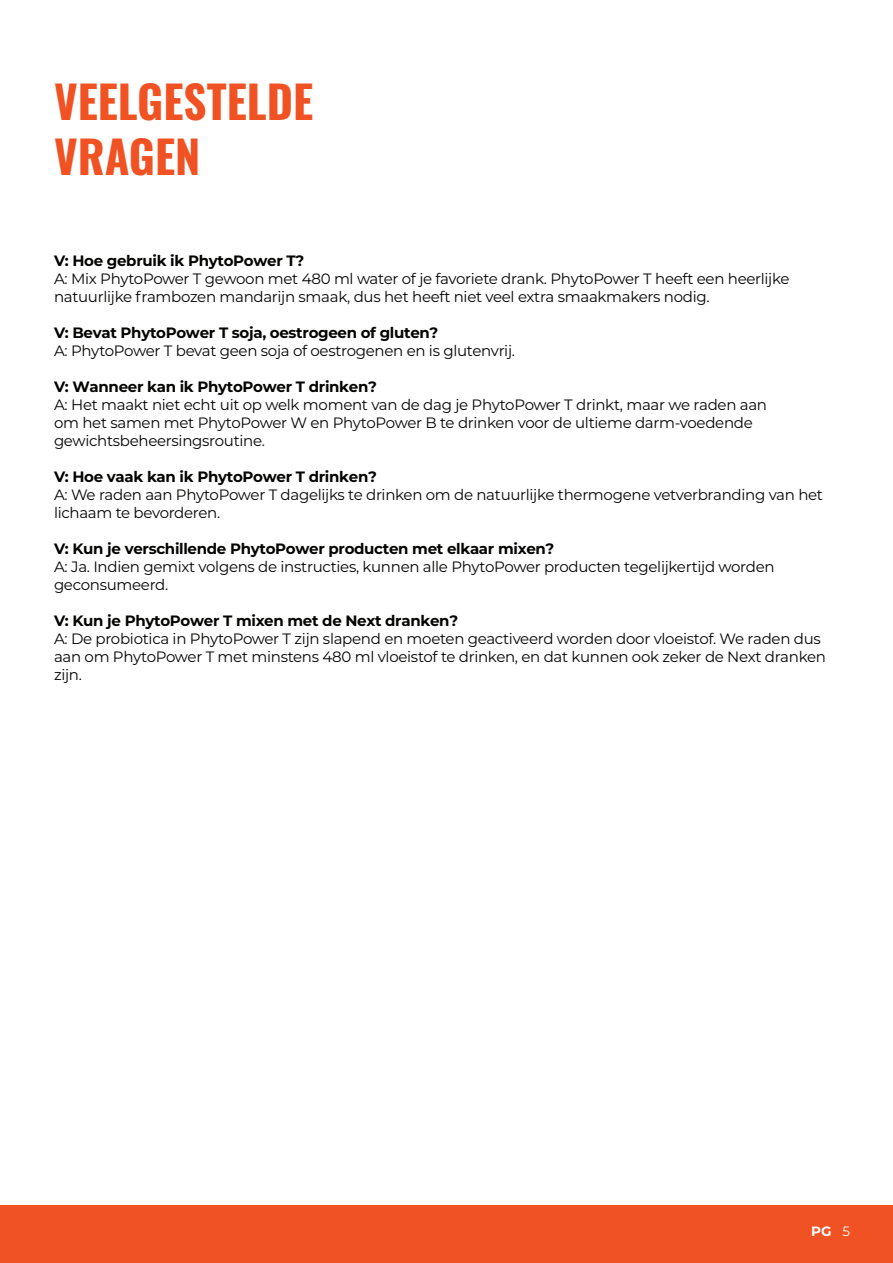
<style>
.page{position:relative;width:893px;height:1263px;background:#fff}
.page>*{position:absolute;margin:0;border:0;box-sizing:border-box;transform-origin:0 0}
.t1{font:700 45px "Oswald";color:#f05223}
.t2{font:15px/18px "Montserrat";letter-spacing:-.02em;color:#040503}
.t3{font:100 15px "Montserrat";letter-spacing:-.02em;color:#040503}
.t4{font:100 13.5px "Montserrat";color:#fff}
.s1{font-weight:400}
</style>
<div class="page">
<div style="left:0;top:1205px;width:893px;height:58px;background:#f05223"></div>
<p class="t1" style="left:54px;top:61px;width:261px">VEELGESTELDE</p>
<p class="t1" style="left:54px;top:117px;width:148px">VRAGEN</p>
<p class="t3" style="left:54px;top:250px;width:252px">V: Hoe gebruik ik PhytoPower T?</p>
<p class="t2" style="left:54px;top:269px;width:737px">A: Mix PhytoPower T gewoon met 480 ml water of je favoriete drank. PhytoPower T heeft een heerlijke natuurlijke frambozen mandarijn smaak, dus het heeft niet veel extra smaakmakers nodig.</p>
<p class="t3" style="left:54px;top:322px;width:386px">V: Bevat PhytoPower T soja, oestrogeen of gluten?</p>
<p class="t2" style="left:54px;top:341px;width:462px">A: PhytoPower T bevat geen soja of oestrogenen en is glutenvrij.</p>
<p class="t3" style="left:54px;top:376px;width:324px">V: Wanneer kan ik PhytoPower T drinken?</p>
<p class="t2" style="left:54px;top:395px;width:715px">A: Het maakt niet echt uit op welk moment van de dag je PhytoPower T drinkt, maar we raden aan om het samen met PhytoPower W en PhytoPower B te drinken voor de ultieme darm-voedende gewichtsbeheersingsroutine.</p>
<p class="t3" style="left:54px;top:466px;width:324px">V: Hoe vaak kan ik PhytoPower T drinken?</p>
<p class="t2" style="left:54px;top:485px;width:771px">A: We raden aan PhytoPower T dagelijks te drinken om de natuurlijke thermogene vetverbranding van het lichaam te bevorderen.</p>
<p class="t3" style="left:54px;top:538px;width:502px">V: Kun je verschillende PhytoPower producten met elkaar mixen?</p>
<p class="t2" style="left:54px;top:557px;width:722px">A: Ja. Indien gemixt volgens de instructies, kunnen alle PhytoPower producten tegelijkertijd worden geconsumeerd.</p>
<p class="t3" style="left:54px;top:610px;width:406px">V: Kun je PhytoPower T mixen met de Next dranken?</p>
<p class="t2" style="left:54px;top:629px;width:773px">A: De probiotica in PhytoPower T zijn slapend en moeten geactiveerd worden door vloeistof. We raden dus aan om PhytoPower T met minstens 480 ml vloeistof te drinken, en dat kunnen ook zeker de Next dranken zijn.</p>
<p class="t4" style="left:811px;top:1222px;width:40px">PG <span class="s1">5</span></p>
</div>
